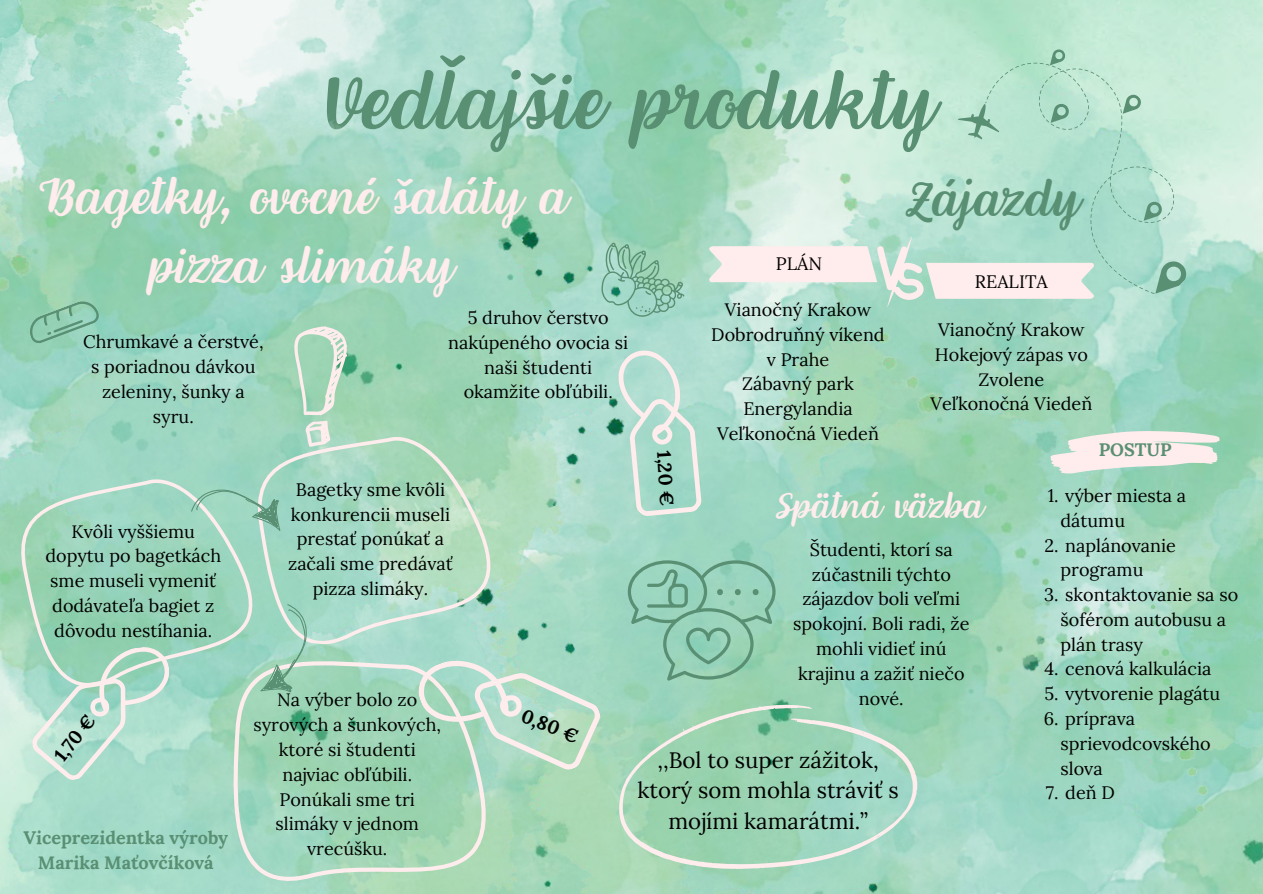
<style>
.page{position:relative;width:1263px;height:894px;background:#fff}
.page>*{position:absolute;margin:0;border:0;box-sizing:border-box;transform-origin:0 0}
.t1{font:78.75px "Together";color:#598f73}
.t2{font:49.65px/69.4px "Together";color:#ffecec;text-align:center}
.t3{font:49.65px "Together";color:#598f73}
.t4{font:35.1px "Together";color:#ffecec}
.t5{font:22.2px/30.6px "Lora";color:#000;text-align:center}
.t6{font:700 19.05px "Lora";color:#000}
.t7{font:18px/24.8px "Lora";color:#000;text-align:center}
.t8{font:700 18px/24.8px "Lora";color:#598f73;text-align:center}
</style>
<div class="page">
<img style="left:678px;top:224px;width:564px;height:669px">
<img style="left:1083px;top:392px;width:180px;height:456px">
<img style="left:0;top:792px;width:678px;height:101px">
<img style="left:724px;top:0;width:258px;height:581px">
<img style="left:0;top:0;width:724px;height:792px">
<svg style="left:293px;top:326px;width:54px;height:102px;background:#b2d8c0"></svg>
<svg style="left:11px;top:476px;width:231px;height:210px;background:#9cd4ba"></svg>
<svg style="left:586px;top:235px;width:109px;height:96px;background:#9acfb9"></svg>
<svg style="left:25px;top:296px;width:76px;height:49px;background:#8cc8ac"></svg>
<svg style="left:242px;top:428px;width:257px;height:192px;background:#abd9c2"></svg>
<svg style="left:186px;top:471px;width:105px;height:70px;background:#9ed2be"></svg>
<svg style="left:188px;top:620px;width:336px;height:273px;background:#a3d6bb"></svg>
<svg style="left:254px;top:600px;width:68px;height:102px;background:#a0d2bc"></svg>
<svg style="left:1050px;top:431px;width:169px;height:42px;background:#e0e4dc"></svg>
<svg style="left:628px;top:560px;width:147px;height:120px;background:#8ec8af"></svg>
<svg style="left:619px;top:704px;width:298px;height:164px;background:#a0d5b8"></svg>
<svg style="left:556px;top:339px;width:202px;height:200px;background:#addbcc"></svg>
<svg style="left:25px;top:645px;width:152px;height:137px;background:#b0dccb"></svg>
<svg style="left:410px;top:616px;width:205px;height:195px;background:#abd9c1"></svg>
<svg style="left:708px;top:47px;width:483px;height:260px;background:#c0e3d3"></svg>
<h1 class="t1" style="left:324px;top:50px;width:617px">Vedľajšie produkty</h1>
<h2 class="t2" style="left:37px;top:161px;width:535px">Bagetky, ovocné šaláty a pizza slimáky</h2>
<p class="t7" style="left:83px;top:329px;width:182px">Chrumkavé a čerstvé, s poriadnou dávkou zeleniny, šunky a syru.</p>
<p class="t7" style="left:448px;top:305px;width:182px">5 druhov čerstvo nakúpeného ovocia si naši študenti okamžite obľúbili.</p>
<p class="t7" style="left:45px;top:518px;width:177px">Kvôli vyššiemu dopytu po bagetkách sme museli vymeniť dodávateľa bagiet z dôvodu nestíhania.</p>
<p class="t7" style="left:288px;top:476px;width:166px">Bagetky sme kvôli konkurencii museli prestať ponúkať a začali sme predávať pizza slimáky.</p>
<p class="t7" style="left:253px;top:687px;width:189px">Na výber bolo zo syrových a šunkových, ktoré si študenti najviac obľúbili.<br>Ponúkali sme tri slimáky v jednom vrecúšku.</p>
<p class="t6" style="left:48px;top:750px;width:55px;rotate:-52deg">1,70 €</p>
<p class="t6" style="left:527px;top:703px;width:62px;rotate:22deg">0,80 €</p>
<p class="t8" style="left:23px;top:824px;width:206px">Viceprezidentka výroby<br>Marika Maťovčíková</p>
<p class="t7" style="left:776px;top:251px;width:48px">PLÁN</p>
<p class="t7" style="left:711px;top:297px;width:175px">Vianočný Krakow<br>Dobrodruňný víkend v Prahe<br>Zábavný park<br>Energylandia<br>Veľkonočná Viedeň</p>
<h2 class="t3" style="left:907px;top:166px;width:177px">Zájazdy</h2>
<p class="t7" style="left:975px;top:269px;width:74px">REALITA</p>
<p class="t7" style="left:930px;top:317px;width:163px">Vianočný Krakow<br>Hokejový zápas vo<br>Zvolene<br>Veľkonočná Viedeň</p>
<p class="t6" style="left:676px;top:450px;width:57px;rotate:87deg">1,20 €</p>
<h3 class="t4" style="left:777px;top:483px;width:210px">Spätná väzba</h3>
<p class="t7" style="left:793px;top:537px;width:178px">Študenti, ktorí sa zúčastnili týchto zájazdov boli veľmi spokojní. Boli radi, že mohli vidieť inú krajinu a zažiť niečo nové.</p>
<p class="t5" style="left:637px;top:744px;width:263px">,,Bol to super zážitok, ktorý som mohla stráviť s mojími kamarátmi.’’</p>
<p class="t8" style="left:1099px;top:437px;width:74px">POSTUP</p>
<p class="t7" style="left:1060px;top:483px;width:127px;text-align:left;text-indent:-13px">1. výber miesta a dátumu</p>
<p class="t7" style="left:1060px;top:532px;width:117px;text-align:left;text-indent:-16px">2. naplánovanie programu</p>
<p class="t7" style="left:1060px;top:582px;width:179px;text-align:left;text-indent:-16px">3. skontaktovanie sa so šoférom autobusu a plán trasy</p>
<p class="t7" style="left:1044px;top:656px;width:169px">4. cenová kalkulácia</p>
<p class="t7" style="left:1044px;top:681px;width:177px">5. vytvorenie plagátu</p>
<p class="t7" style="left:1060px;top:705px;width:152px;text-align:left;text-indent:-17px">6. príprava sprievodcovského slova</p>
<p class="t7" style="left:1046px;top:780px;width:70px">7. deň D</p>
</div>
